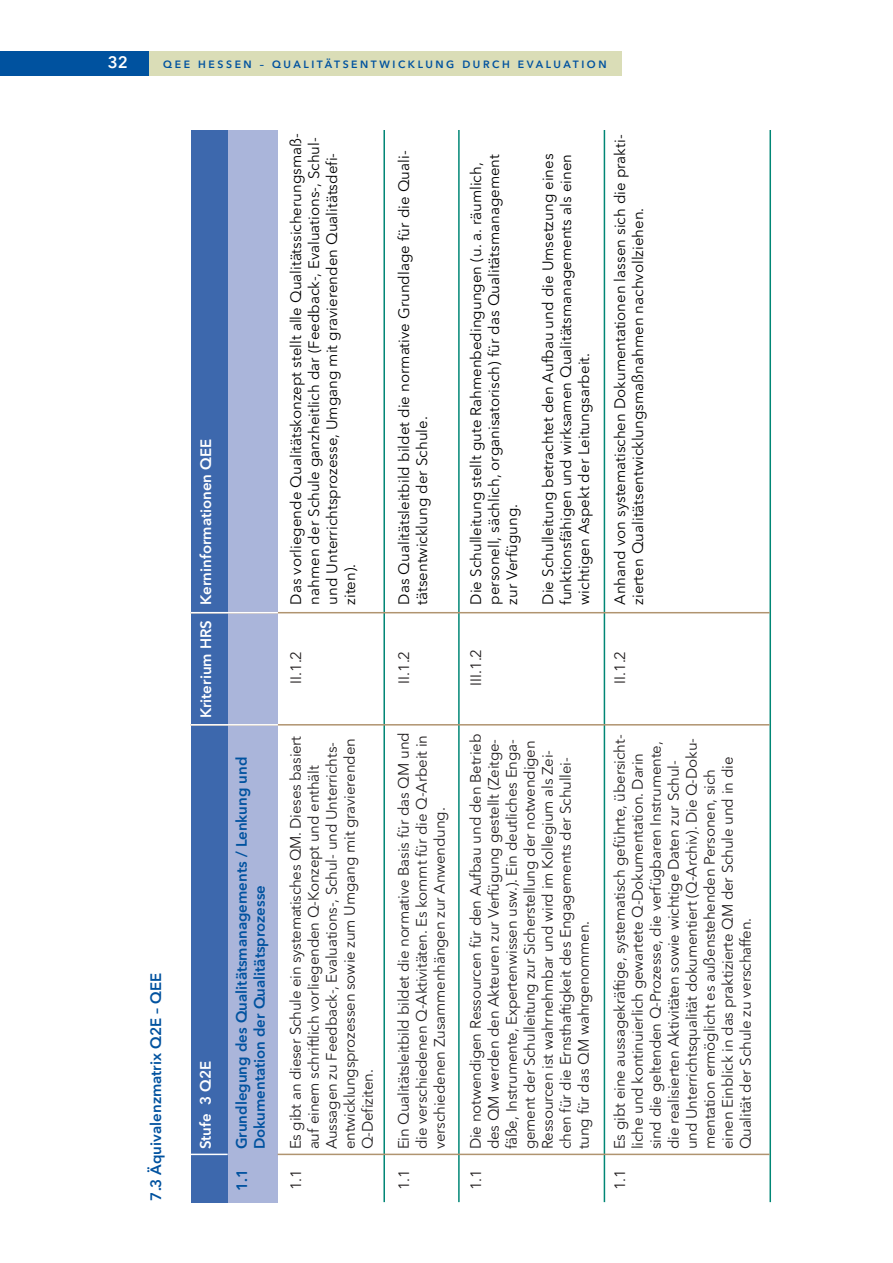
<style>
.page{position:relative;width:893px;height:1263px;background:#fff}
.page>*{position:absolute;margin:0;border:0;box-sizing:border-box;transform-origin:0 0}
.t1{font:600 16.5px "Avenir Next LT Pro";color:#fff}
.t2{font:15px/18px "Avenir Next LT Pro";letter-spacing:-.01em;color:#231f20}
.t3{font:15px/18px "Avenir Next LT Pro";color:#000}
.t4{font:600 15px/18px "Avenir Next LT Pro";color:#00529f}
.t5{font:600 15px "Avenir Next LT Pro";color:#fff}
.t6{font:600 10.5px "Avenir Next LT Pro";letter-spacing:.245em;color:#00529f}
</style>
<div class="page">
<div style="left:21px;top:51px;width:600px;height:24px;background:#daddb7"></div>
<div style="left:0;top:51px;width:148px;height:24px;background:#00529f"></div>
<div style="left:191px;top:130px;width:87px;height:1072px;background:#aab5da"></div>
<div style="left:191px;top:130px;width:37px;height:1072px;background:#3d68ad"></div>
<hr style="left:383px;top:130px;width:2px;height:1072px;background:#008675">
<hr style="left:458px;top:130px;width:2px;height:1072px;background:#008675">
<hr style="left:604px;top:130px;width:1px;height:1072px;background:#008675">
<hr style="left:769px;top:130px;width:2px;height:1072px;background:#008675">
<hr style="left:278px;top:1154px;width:492px;height:1px;background:#b09470">
<hr style="left:191px;top:1154px;width:37px;height:1px;background:#fff">
<hr style="left:191px;top:724px;width:579px;height:2px;background:#b09470">
<hr style="left:191px;top:724px;width:87px;height:2px;background:#fff">
<hr style="left:191px;top:612px;width:579px;height:1px;background:#b09470">
<hr style="left:191px;top:612px;width:87px;height:1px;background:#fff">
<p class="t1" style="left:108px;top:56px;width:22px">32</p>
<p class="t6" style="left:163px;top:60px;width:445px">QEE HESSEN – QUALITÄTSENTWICKLUNG DURCH EVALUATION</p>
<p class="t5" style="left:200px;top:605px;width:167px;rotate:-90deg">Kerninformationen QEE</p>
<p class="t3" style="left:288px;top:605px;width:473px;rotate:-90deg">Das vorliegende Qualitätskonzept stellt alle Qualitätssicherungsmaß - nahmen der Schule ganzheitlich dar (Feedback-, Evaluations-, Schul&shy;und Unterrichtsprozesse, Umgang mit gravierenden Qualitätsdefi - ziten).</p>
<p class="t3" style="left:396px;top:605px;width:456px;rotate:-90deg">Das Qualitätsleitbild bildet die normative Grundlage für die Quali&shy;tätsentwicklung der Schule.</p>
<p class="t3" style="left:468px;top:605px;width:452px;rotate:-90deg">Die Schulleitung stellt gute Rahmenbedingungen (u. a. räumlich, personell, sächlich, organisatorisch) für das Qualitätsmanagement zur Verfügung.</p>
<p class="t3" style="left:540px;top:605px;width:453px;text-align:justify;rotate:-90deg">Die Schulleitung betrachtet den Aufbau und die Umsetzung eines funktionsfähigen und wirksamen Qualitätsmanagements als einen wichtigen Aspekt der Leitungsarbeit.</p>
<p class="t3" style="left:612px;top:605px;width:472px;rotate:-90deg">Anhand von systematischen Dokumentationen lassen sich die prakti&shy;zierten Qualitätsentwicklungsmaßnahmen nachvollziehen.</p>
<p class="t4" style="left:148px;top:1201px;width:229px;rotate:-90deg">7.3 Äquivalenzmatrix Q2E – QEE</p>
<p class="t5" style="left:200px;top:718px;width:100px;rotate:-90deg">Kriterium HRS</p>
<p class="t5" style="left:200px;top:1149px;width:90px;rotate:-90deg">Stufe 3 Q2E</p>
<p class="t4" style="left:234px;top:1149px;width:394px;rotate:-90deg">Grundlegung des Qualitätsmanagements / Lenkung und<br>Dokumentation der Qualitätsprozesse</p>
<p class="t2" style="left:288px;top:684px;width:34px;rotate:-90deg">II.1.2</p>
<p class="t2" style="left:396px;top:684px;width:34px;rotate:-90deg">II.1.2</p>
<p class="t2" style="left:468px;top:686px;width:38px;rotate:-90deg">III.1.2</p>
<p class="t2" style="left:612px;top:684px;width:34px;rotate:-90deg">II.1.2</p>
<p class="t2" style="left:288px;top:1149px;width:415px;rotate:-90deg">Es gibt an dieser Schule ein systematisches QM. Dieses basiert auf einem schriftlich vorliegenden Q-Konzept und enthält Aussagen zu Feedback-, Evaluations-, Schul- und Unterrichts - entwicklungsprozessen sowie zum Umgang mit gravierenden Q-Defiziten.</p>
<p class="t2" style="left:396px;top:1149px;width:418px;rotate:-90deg">Ein Qualitätsleitbild bildet die normative Basis für das QM und die verschiedenen Q-Aktivitäten. Es kommt für die Q-Arbeit in verschiedenen Zusammenhängen zur Anwendung.</p>
<p class="t2" style="left:468px;top:1149px;width:417px;rotate:-90deg">Die notwendigen Ressourcen für den Aufbau und den Betrieb des QM werden den Akteuren zur Verfügung gestellt (Zeitge - fäße, Instrumente, Expertenwissen usw.). Ein deutliches Enga&shy;gement der Schulleitung zur Sicherstellung der notwendigen Ressourcen ist wahrnehmbar und wird im Kollegium als Zei - chen für die Ernsthaftigkeit des Engagements der Schullei - tung für das QM wahrgenommen.</p>
<p class="t2" style="left:612px;top:1149px;width:416px;rotate:-90deg">Es gibt eine aussagekräftige, systematisch geführte, übersicht&shy;liche und kontinuierlich gewartete Q-Dokumentation. Darin sind die geltenden Q-Prozesse, die verfügbaren Instrumente, die realisierten Aktivitäten sowie wichtige Daten zur Schul&shy;und Unterrichtsqualität dokumentiert (Q-Archiv). Die Q-Doku - mentation ermöglicht es außenstehenden Personen, sich einen Einblick in das praktizierte QM der Schule und in die Qualität der Schule zu verschaffen.</p>
<p class="t4" style="left:234px;top:1191px;width:24px;rotate:-90deg">1.1</p>
<p class="t2" style="left:288px;top:1190px;width:23px;rotate:-90deg">1.1</p>
<p class="t2" style="left:396px;top:1190px;width:23px;rotate:-90deg">1.1</p>
<p class="t2" style="left:468px;top:1190px;width:23px;rotate:-90deg">1.1</p>
<p class="t2" style="left:612px;top:1190px;width:23px;rotate:-90deg">1.1</p>
</div>
